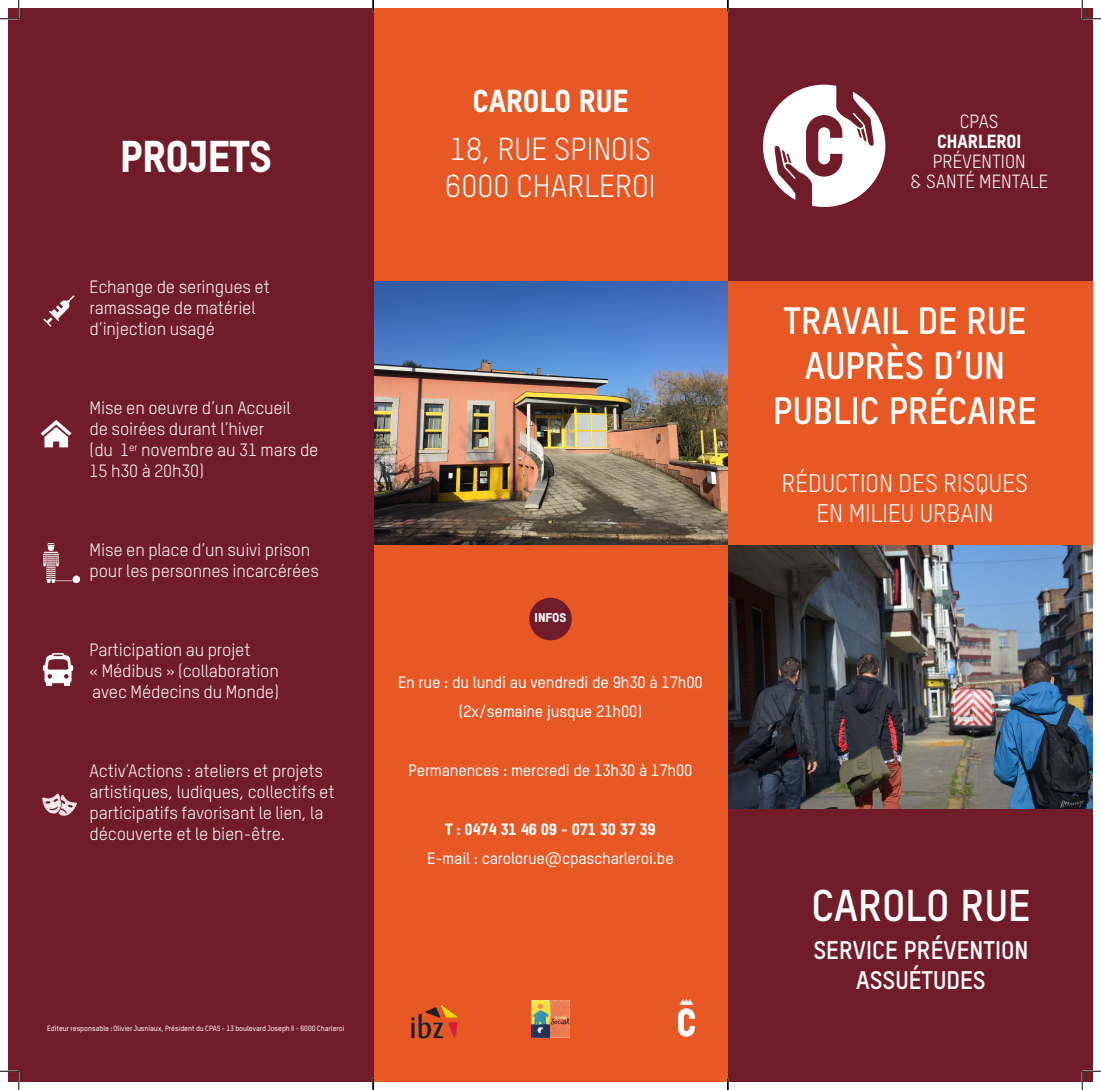
<style>
.page{position:relative;width:1101px;height:1090px;background:#fff}
.page>*{position:absolute;margin:0;border:0;box-sizing:border-box;transform-origin:0 0}
.t1{font:700 43.75px "TSTAR";color:#fff}
.INTÉRIEUR_Texte_Norm{font:800 43.75px "TSTAR";letter-spacing:-.01em;color:#fff}
.t2{font:700 37.5px/45px "TSTAR";color:#fff;text-align:center}
.t3{font:31.25px "TSTAR";color:#fff}
.INTÉRIEUR_Texte_intr{font:800 31.25px "TSTAR";color:#fff}
.t4{font:25px "TSTAR";color:#fff}
.t5{font:700 25px "TSTAR";color:#fff}
.t6{font:18.75px "TSTAR";color:#fff}
.t7{font:800 18.75px "TSTAR";color:#fff}
.INTÉRIEUR_Texte_Norm-2{font:17.5px/21px "TSTAR";letter-spacing:-.01em;color:#fff}
.INTÉRIEUR_Texte_intr-2{font:500 16.25px "TSTAR";letter-spacing:-.01em;color:#fff}
.INTÉRIEUR_Texte_intr-3{font:800 16.25px "TSTAR";letter-spacing:-.01em;color:#fff}
.INTÉRIEUR_Texte_Norm-3{font:800 12.5px "TSTAR";letter-spacing:-.01em;color:#fff;scale:1.1 1}
.INTÉRIEUR_Texte_Norm-4{font:500 7.5px "TSTAR";letter-spacing:-.01em;color:#fff}
</style>
<div class="page">
<div style="left:727px;top:8px;width:365px;height:274px;background:#711d29"></div>
<div style="left:727px;top:808px;width:365px;height:274px;background:#711d29"></div>
<svg style="left:763px;top:85px;width:122px;height:122px"></svg>
<div style="left:727px;top:282px;width:365px;height:526px;background:#e85824"></div>
<div style="left:368px;top:8px;width:359px;height:537px;background:#e85824"></div>
<img style="left:373px;top:282px;width:354px;height:263px">
<img style="left:728px;top:545px;width:364px;height:263px">
<div style="left:373px;top:545px;width:354px;height:392px;background:#e85824"></div>
<div style="left:373px;top:937px;width:354px;height:145px;background:#e85824"></div>
<div style="left:529px;top:598px;width:43px;height:42px;background:#711d29;border-radius:50%"></div>
<div style="left:8px;top:8px;width:365px;height:1074px;background:#711d29"></div>
<img style="left:43px;top:295px;width:32px;height:32px">
<img style="left:40px;top:420px;width:32px;height:28px">
<img style="left:42px;top:653px;width:32px;height:33px">
<img style="left:43px;top:793px;width:33px;height:23px">
<img style="left:411px;top:1004px;width:47px;height:35px">
<img style="left:678px;top:999px;width:17px;height:38px">
<img style="left:531px;top:1001px;width:38px;height:36px">
<img style="left:43px;top:544px;width:37px;height:38px">
<svg style="left:0;top:0;width:20px;height:20px"></svg>
<svg style="left:0;top:1070px;width:20px;height:20px"></svg>
<svg style="left:1081px;top:0;width:19px;height:20px"></svg>
<svg style="left:1081px;top:1070px;width:19px;height:20px"></svg>
<svg style="left:372px;top:0;width:2px;height:11px"></svg>
<svg style="left:372px;top:1079px;width:2px;height:11px"></svg>
<p class="INTÉRIEUR_Texte_Norm" style="left:120px;top:129px;width:153px">PROJETS</p>
<p class="INTÉRIEUR_Texte_Norm-2" style="left:90px;top:277px;width:182px">Echange de seringues et ramassage de matériel d’injection usagé</p>
<p class="INTÉRIEUR_Texte_Norm-2" style="left:90px;top:398px;width:230px">Mise en oeuvre d’un Accueil<br>de soirées durant l’hiver<br>(du 1<sup>er</sup> novembre au 31 mars de<br>15 h30 à 20h30)</p>
<p class="INTÉRIEUR_Texte_Norm-2" style="left:90px;top:539px;width:231px">Mise en place d’un suivi prison pour les personnes incarcérées</p>
<p class="INTÉRIEUR_Texte_Norm-2" style="left:90px;top:639px;width:191px">Participation au projet<br>« Médibus » (collaboration avec Médecins du Monde)</p>
<p class="INTÉRIEUR_Texte_Norm-2" style="left:90px;top:760px;width:246px">Activ’Actions : ateliers et projets artistiques, ludiques, collectifs et participatifs favorisant le lien, la découverte et le bien-être.</p>
<p class="INTÉRIEUR_Texte_intr" style="left:472px;top:81px;width:157px">CAROLO RUE</p>
<p class="t3" style="left:450px;top:130px;width:203px">18, RUE SPINOIS</p>
<p class="t3" style="left:445px;top:168px;width:212px">6000 CHARLEROI</p>
<p class="INTÉRIEUR_Texte_Norm-3" style="left:534px;top:610px;width:30px">INFOS</p>
<p class="INTÉRIEUR_Texte_intr-2" style="left:398px;top:672px;width:306px">En rue : du lundi au vendredi de 9h30 à 17h00</p>
<p class="INTÉRIEUR_Texte_intr-2" style="left:459px;top:701px;width:184px">(2x/semaine jusque 21h00)</p>
<p class="INTÉRIEUR_Texte_intr-2" style="left:408px;top:760px;width:286px">Permanences : mercredi de 13h30 à 17h00</p>
<p class="INTÉRIEUR_Texte_intr-3" style="left:445px;top:819px;width:212px">T : 0474 31 46 09 - 071 30 37 39</p>
<p class="INTÉRIEUR_Texte_intr-2" style="left:427px;top:848px;width:248px">E-mail : carolorue@cpascharleroi.be</p>
<p class="INTÉRIEUR_Texte_Norm-4" style="left:47px;top:1024px;width:299px">Editeur responsable : Olivier Jusniaux, Président du CPAS - 13 boulevard Joseph II - 6000 Charleroi</p>
<p class="t6" style="left:959px;top:111px;width:40px">CPAS</p>
<p class="t7" style="left:937px;top:130px;width:86px">CHARLEROI</p>
<p class="t6" style="left:932px;top:151px;width:94px">PRÉVENTION</p>
<p class="t6" style="left:910px;top:171px;width:140px">&amp; SANTÉ MENTALE</p>
<p class="t2" style="left:783px;top:298px;width:244px">TRAVAIL DE RUE</p>
<p class="t2" style="left:773px;top:343px;width:265px">AUPRÈS D’UN<br>PUBLIC PRÉCAIRE</p>
<p class="t4" style="left:781px;top:468px;width:248px">RÉDUCTION DES RISQUES</p>
<p class="t4" style="left:816px;top:498px;width:179px">EN MILIEU URBAIN</p>
<p class="t1" style="left:811px;top:879px;width:220px">CAROLO RUE</p>
<p class="t5" style="left:813px;top:935px;width:216px">SERVICE PRÉVENTION</p>
<p class="t5" style="left:856px;top:965px;width:131px">ASSUÉTUDES</p>
</div>
